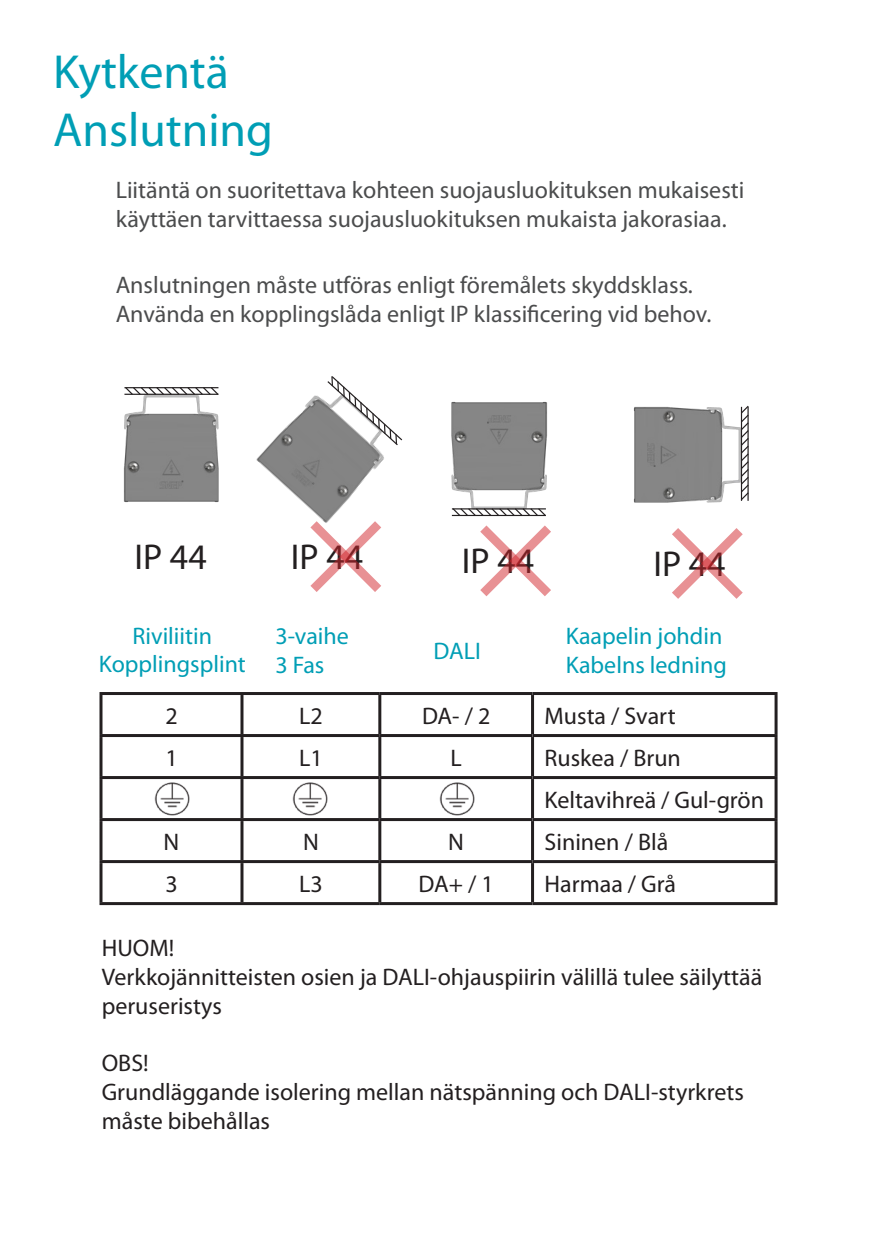
<style>
.page{position:relative;width:872px;height:1259px;background:#fff}
.page>*{position:absolute;margin:0;border:0;box-sizing:border-box;transform-origin:0 0}
.t1{font:48px "Myriad Pro";color:#009eb5}
.t2{font:36px "Myriad Pro";color:#231f20}
.t3{font:24px/28.8px "Myriad Pro";color:#231f20}
.Kappaletyyli_1{font:24px/28.8px "Myriad Pro";color:#4b4c4d}
.t4{font:24px "Myriad Pro";color:#009eb5}
</style>
<div class="page">
<img style="left:123px;top:396px;width:96px;height:107px">
<img style="left:633px;top:407px;width:106px;height:96px">
<img style="left:451px;top:401px;width:96px;height:106px">
<svg style="left:739px;top:405px;width:10px;height:96px"></svg>
<hr style="left:747px;top:407px;width:1px;height:94px;background:#231f20">
<svg style="left:451px;top:507px;width:95px;height:10px"></svg>
<hr style="left:452px;top:515px;width:94px;height:1px;background:#231f20">
<img style="left:256px;top:395px;width:128px;height:126px">
<svg style="left:326px;top:376px;width:77px;height:70px"></svg>
<svg style="left:124px;top:387px;width:95px;height:9px"></svg>
<hr style="left:124px;top:394px;width:94px;height:1px;background:#231f20">
<hr style="left:99px;top:692px;width:143px;height:3px;background:#231f20">
<hr style="left:99px;top:695px;width:3px;height:39px;background:#231f20">
<hr style="left:242px;top:692px;width:138px;height:3px;background:#231f20">
<hr style="left:240px;top:695px;width:3px;height:39px;background:#231f20">
<hr style="left:380px;top:692px;width:152px;height:3px;background:#231f20">
<hr style="left:378px;top:695px;width:3px;height:39px;background:#231f20">
<hr style="left:532px;top:692px;width:245px;height:3px;background:#231f20">
<hr style="left:531px;top:695px;width:3px;height:39px;background:#231f20">
<hr style="left:774px;top:695px;width:3px;height:39px;background:#231f20">
<hr style="left:99px;top:734px;width:143px;height:3px;background:#231f20">
<hr style="left:99px;top:737px;width:3px;height:39px;background:#231f20">
<hr style="left:242px;top:734px;width:138px;height:3px;background:#231f20">
<hr style="left:240px;top:737px;width:3px;height:39px;background:#231f20">
<hr style="left:380px;top:734px;width:152px;height:3px;background:#231f20">
<hr style="left:378px;top:737px;width:3px;height:39px;background:#231f20">
<hr style="left:532px;top:734px;width:245px;height:3px;background:#231f20">
<hr style="left:531px;top:737px;width:3px;height:39px;background:#231f20">
<hr style="left:774px;top:737px;width:3px;height:39px;background:#231f20">
<hr style="left:99px;top:776px;width:143px;height:3px;background:#231f20">
<hr style="left:99px;top:779px;width:3px;height:39px;background:#231f20">
<hr style="left:242px;top:776px;width:138px;height:3px;background:#231f20">
<hr style="left:240px;top:779px;width:3px;height:39px;background:#231f20">
<hr style="left:380px;top:776px;width:152px;height:3px;background:#231f20">
<hr style="left:378px;top:779px;width:3px;height:39px;background:#231f20">
<hr style="left:532px;top:776px;width:245px;height:3px;background:#231f20">
<hr style="left:531px;top:779px;width:3px;height:39px;background:#231f20">
<hr style="left:774px;top:779px;width:3px;height:39px;background:#231f20">
<hr style="left:99px;top:818px;width:143px;height:3px;background:#231f20">
<hr style="left:99px;top:821px;width:3px;height:39px;background:#231f20">
<hr style="left:242px;top:818px;width:138px;height:3px;background:#231f20">
<hr style="left:240px;top:821px;width:3px;height:39px;background:#231f20">
<hr style="left:380px;top:818px;width:152px;height:3px;background:#231f20">
<hr style="left:378px;top:821px;width:3px;height:39px;background:#231f20">
<hr style="left:532px;top:818px;width:245px;height:3px;background:#231f20">
<hr style="left:531px;top:821px;width:3px;height:39px;background:#231f20">
<hr style="left:774px;top:821px;width:3px;height:39px;background:#231f20">
<hr style="left:99px;top:860px;width:143px;height:3px;background:#231f20">
<hr style="left:99px;top:863px;width:3px;height:39px;background:#231f20">
<hr style="left:242px;top:860px;width:138px;height:3px;background:#231f20">
<hr style="left:240px;top:863px;width:3px;height:39px;background:#231f20">
<hr style="left:380px;top:860px;width:152px;height:3px;background:#231f20">
<hr style="left:378px;top:863px;width:3px;height:39px;background:#231f20">
<hr style="left:532px;top:860px;width:245px;height:3px;background:#231f20">
<hr style="left:531px;top:863px;width:3px;height:39px;background:#231f20">
<hr style="left:774px;top:863px;width:3px;height:39px;background:#231f20">
<hr style="left:99px;top:902px;width:143px;height:3px;background:#231f20">
<hr style="left:242px;top:902px;width:138px;height:3px;background:#231f20">
<hr style="left:380px;top:902px;width:152px;height:3px;background:#231f20">
<hr style="left:532px;top:902px;width:245px;height:3px;background:#231f20">
<img style="left:154px;top:782px;width:36px;height:34px">
<img style="left:292px;top:782px;width:36px;height:34px">
<img style="left:439px;top:782px;width:36px;height:34px">
<svg style="left:310px;top:521px;width:71px;height:71px"></svg>
<svg style="left:480px;top:525px;width:71px;height:71px"></svg>
<svg style="left:672px;top:528px;width:70px;height:71px"></svg>
<p class="t1" style="left:53px;top:43px;width:177px">Kytkentä</p>
<p class="t1" style="left:53px;top:100px;width:221px">Anslutning</p>
<p class="Kappaletyyli_1" style="left:116px;top:176px;width:630px">Liitäntä on suoritettava kohteen suojausluokituksen mukaisesti käyttäen tarvittaessa suojausluokituksen mukaista jakorasiaa.</p>
<p class="Kappaletyyli_1" style="left:116px;top:270px;width:597px">Anslutningen måste utföras enligt föremålets skyddsklass.<br>Använda en kopplingslåda enligt IP klassificering vid behov.</p>
<p class="t2" style="left:134px;top:534px;width:74px">IP 44</p>
<p class="t2" style="left:291px;top:534px;width:74px">IP 44</p>
<p class="t2" style="left:462px;top:539px;width:74px">IP 44</p>
<p class="t2" style="left:653px;top:541px;width:74px">IP 44</p>
<p class="t4" style="left:132px;top:621px;width:81px">Riviliitin</p>
<p class="t4" style="left:99px;top:649px;width:149px">Kopplingsplint</p>
<p class="t4" style="left:275px;top:621px;width:75px">3-vaihe</p>
<p class="t4" style="left:275px;top:650px;width:51px">3 Fas</p>
<p class="t4" style="left:433px;top:636px;width:49px">DALI</p>
<p class="t4" style="left:565px;top:621px;width:158px">Kaapelin johdin</p>
<p class="t4" style="left:565px;top:650px;width:163px">Kabelns ledning</p>
<p class="t3" style="left:165px;top:700px;width:14px">2</p>
<p class="t3" style="left:299px;top:700px;width:25px">L2</p>
<p class="t3" style="left:422px;top:700px;width:70px">DA- / 2</p>
<p class="t3" style="left:544px;top:700px;width:133px">Musta / Svart</p>
<p class="t3" style="left:165px;top:742px;width:14px">1</p>
<p class="t3" style="left:299px;top:742px;width:25px">L1</p>
<p class="t3" style="left:450px;top:742px;width:13px">L</p>
<p class="t3" style="left:544px;top:742px;width:138px">Ruskea / Brun</p>
<p class="t3" style="left:544px;top:784px;width:221px">Keltavihreä / Gul-grön</p>
<p class="t3" style="left:164px;top:826px;width:17px">N</p>
<p class="t3" style="left:303px;top:826px;width:17px">N</p>
<p class="t3" style="left:448px;top:826px;width:17px">N</p>
<p class="t3" style="left:544px;top:826px;width:125px">Sininen / Blå</p>
<p class="t3" style="left:165px;top:868px;width:14px">3</p>
<p class="t3" style="left:299px;top:868px;width:25px">L3</p>
<p class="t3" style="left:418px;top:868px;width:77px">DA+ / 1</p>
<p class="t3" style="left:544px;top:868px;width:133px">Harmaa / Grå</p>
<p class="t3" style="left:102px;top:933px;width:74px">HUOM!</p>
<p class="t3" style="left:102px;top:962px;width:662px">Verkkojännitteisten osien ja DALI-ohjauspiirin välillä tulee säilyttää peruseristys</p>
<p class="t3" style="left:102px;top:1048px;width:48px">OBS!</p>
<p class="t3" style="left:102px;top:1077px;width:644px">Grundläggande isolering mellan nätspänning och DALI-styrkrets måste bibehållas</p>
</div>
